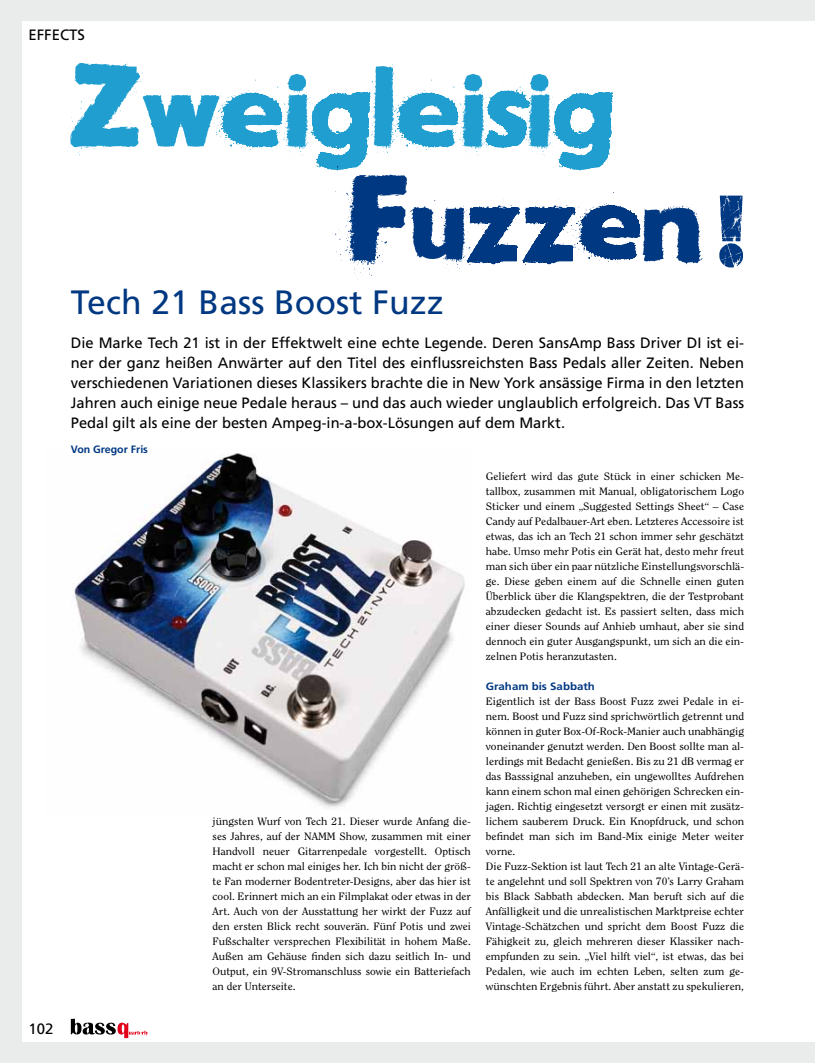
<style>
.page{position:relative;width:815px;height:1063px;background:#eaeceb}
.page>*{position:absolute;margin:0;border:0;box-sizing:border-box;transform-origin:0 0}
.t1{font:118.75px "Snow Times";color:#1f9ecf}
.t2{font:118.75px "Snow Times";color:#003882}
.t3{font:33.75px "Frutiger";letter-spacing:.005em;color:#003882}
.t4{font:15px/20px "Frutiger";color:#000;text-align:justify}
.t5{font:10.62px/15px "Clearface Std";color:#000;text-align:justify;scale:1.08 1}
.t6{font:10.62px/15px "Clearface Std";color:#000;text-align:justify;scale:1.07 1}
.t7{font:700 10.62px "Frutiger";color:#003882;scale:1.08 1}
.t8{font:700 10.62px "Frutiger";color:#003882}
</style>
<div class="page">
<div style="left:22px;top:21px;width:793px;height:1021px;background:#fff"></div>
<svg style="left:71px;top:1019px;width:77px;height:19px"></svg>
<img style="left:72px;top:453px;width:393px;height:354px">
<h3 class="t4" style="left:28px;top:25px;width:95px">ACCESSORIES</h3>
<h3 class="t4" style="left:28px;top:25px;width:9px">effects</h3>
<h1 class="t1" style="left:71px;top:28px;width:546px">Zweigleisig</h1>
<h1 class="t2" style="left:351px;top:141px;width:410px">Fuzzen!</h1>
<h2 class="t3" style="left:71px;top:283px;width:374px">Tech 21 Bass Boost Fuzz</h2>
<p class="t4" style="left:71px;top:332px;width:675px">Die Marke Tech 21 ist in der Effektwelt eine echte Legende. Deren SansAmp Bass Driver DI ist ei&shy;ner der ganz heißen Anwärter auf den Titel des einflussreichsten Bass Pedals aller Zeiten. Neben verschiedenen Variationen dieses Klassikers brachte die in New York ansässige Firma in den letzten Jahren auch einige neue Pedale heraus – und das auch wieder unglaublich erfolgreich. Das VT Bass Pedal gilt als eine der besten Ampeg-in-a-box-Lösungen auf dem Markt.</p>
<p class="t8" style="left:71px;top:443px;width:79px">Von Gregor Fris</p>
<h3 class="t4" style="left:28px;top:1019px;width:27px">102</h3>
<p class="t6" style="left:213px;top:814px;width:243px">jüngsten Wurf von Tech 21. Dieser wurde Anfang die&shy;ses Jahres, auf der NAMM Show, zusammen mit einer Handvoll neuer Gitarrenpedale vorgestellt. Optisch macht er schon mal einiges her. Ich bin nicht der größ&shy;te Fan moderner Bodentreter-Designs, aber das hier ist cool. Erinnert mich an ein Filmplakat oder etwas in der Art. Auch von der Ausstattung her wirkt der Fuzz auf den ersten Blick recht souverän. Fünf Potis und zwei Fußschalter versprechen Flexibilität in hohem Maße.<br>Außen am Gehäuse finden sich dazu seitlich In- und Output, ein 9V-Stromanschluss sowie ein Batteriefach an der Unterseite.</p>
<p class="t5" style="left:486px;top:469px;width:241px">Geliefert wird das gute Stück in einer schicken Me&shy;tallbox, zusammen mit Manual, obligatorischem Logo Sticker und einem „Suggested Settings Sheet“ – Case Candy auf Pedalbauer-Art eben. Letzteres Accessoire ist etwas, das ich an Tech 21 schon immer sehr geschätzt habe. Umso mehr Potis ein Gerät hat, desto mehr freut man sich über ein paar nützliche Einstellungsvorschlä&shy;ge. Diese geben einem auf die Schnelle einen guten Überblick über die Klangspektren, die der Testprobant abzudecken gedacht ist. Es passiert selten, dass mich einer dieser Sounds auf Anhieb umhaut, aber sie sind dennoch ein guter Ausgangspunkt, um sich an die ein&shy;zelnen Potis heranzutasten.</p>
<p class="t7" style="left:486px;top:680px;width:102px">Graham bis Sabbath</p>
<p class="t5" style="left:486px;top:694px;width:241px;text-align:left">Eigentlich ist der Bass Boost Fuzz zwei Pedale in ei&shy;nem. Boost und Fuzz sind sprichwörtlich getrennt und können in guter Box-Of-Rock-Manier auch unabhängig voneinander genutzt werden. Den Boost sollte man al&shy;lerdings mit Bedacht genießen. Bis zu 21 dB vermag er das Basssignal anzuheben, ein ungewolltes Aufdrehen kann einem schon mal einen gehörigen Schrecken ein&shy;jagen. Richtig eingesetzt versorgt er einen mit zusätz&shy;lichem sauberem Druck. Ein Knopfdruck, und schon befindet man sich im Band-Mix einige Meter weiter vorne.<br>Die Fuzz-Sektion ist laut Tech 21 an alte Vintage-Gerä&shy;te angelehnt und soll Spektren von 70’s Larry Graham bis Black Sabbath abdecken. Man beruft sich auf die Anfälligkeit und die unrealistischen Marktpreise echter Vintage-Schätzchen und spricht dem Boost Fuzz die Fähigkeit zu, gleich mehreren dieser Klassiker nach&shy;empfunden zu sein. „Viel hilft viel“, ist etwas, das bei Pedalen, wie auch im echten Leben, selten zum ge&shy;wünschten Ergebnis führt. Aber anstatt zu spekulieren,</p>
</div>
